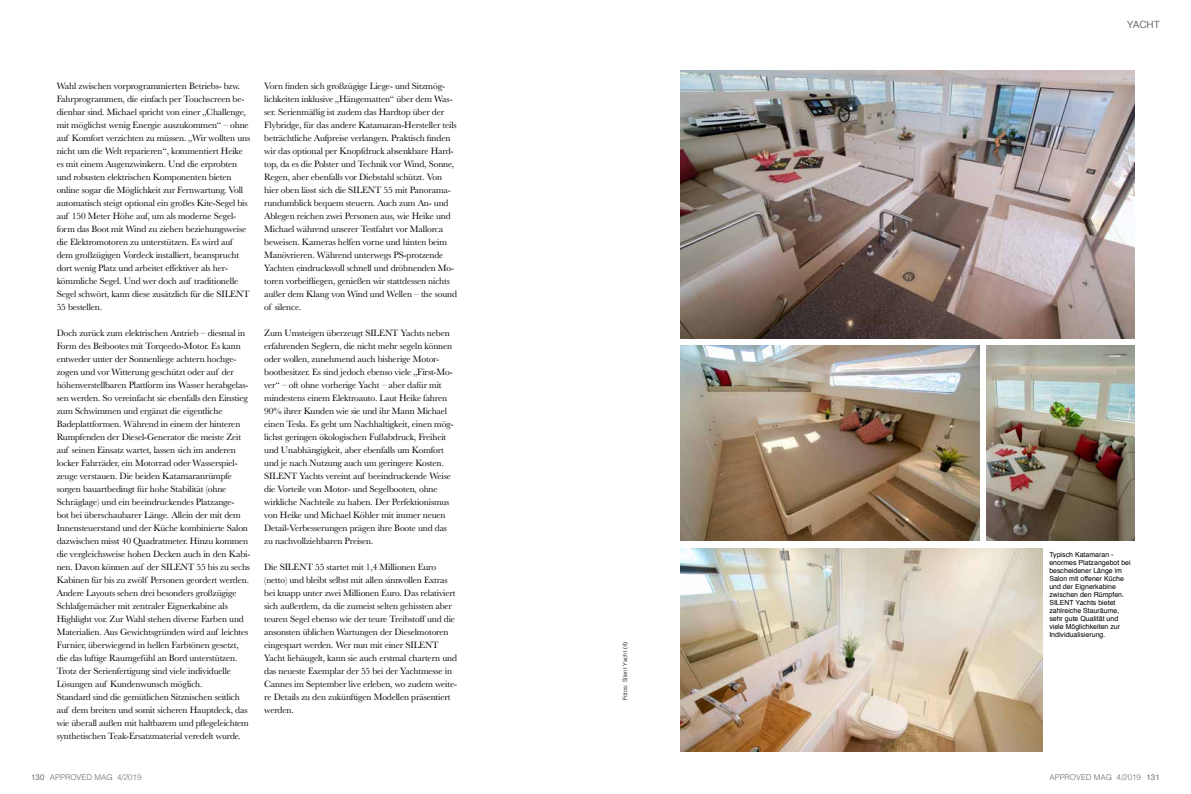
<style>
.page{position:relative;width:1191px;height:794px;background:#fff}
.page>*{position:absolute;margin:0;border:0;box-sizing:border-box;transform-origin:0 0}
.t1{font:10px "Helvetica";color:#706f6f}
.t2{font:9.5px/13px "Baskerville";letter-spacing:-.015em;color:#000}
.t3{font:300 8px "Helvetica";color:#706f6f}
.t4{font:7px/8px "Helvetica";color:#000}
.t5{font:300 6px "Helvetica";color:#000}
.s1{font-weight:400}
</style>
<div class="page">
<img style="left:680px;top:71px;width:454px;height:267px">
<img style="left:680px;top:548px;width:362px;height:203px">
<img style="left:680px;top:345px;width:299px;height:196px">
<img style="left:986px;top:345px;width:148px;height:196px">
<p class="t2" style="left:57px;top:79px;width:195px">Wahl zwischen vorprogrammierten Betriebs- bzw.<br>Fahrprogrammen, die einfach per Touchscreen be&shy;dienbar sind. Michael spricht von einer „Challenge, mit möglichst wenig Energie auszukommen“ – ohne auf Komfort verzichten zu müssen. „Wir wollten uns nicht um die Welt reparieren“, kommentiert Heike es mit einem Augenzwinkern. Und die erprobten und robusten elektrischen Komponenten bieten online sogar die Möglichkeit zur Fernwartung. Voll automatisch steigt optional ein großes Kite-Segel bis auf 150 Meter Höhe auf, um als moderne Segel&shy;form das Boot mit Wind zu ziehen beziehungsweise die Elektromotoren zu unterstützen. Es wird auf dem großzügigen Vordeck installiert, beansprucht dort wenig Platz und arbeitet effektiver als her&shy;kömmliche Segel. Und wer doch auf traditionelle Segel schwört, kann diese zusätzlich für die SILENT 55 bestellen.</p>
<p class="t2" style="left:57px;top:326px;width:195px">Doch zurück zum elektrischen Antrieb – diesmal in Form des Beibootes mit Torqeedo-Motor. Es kann entweder unter der Sonnenliege achtern hochge&shy;zogen und vor Witterung geschützt oder auf der höhenverstellbaren Plattform ins Wasser herabgelas&shy;sen werden. So vereinfacht sie ebenfalls den Einstieg zum Schwimmen und ergänzt die eigentliche Badeplattformen. Während in einem der hinteren Rumpfenden der Diesel-Generator die meiste Zeit auf seinen Einsatz wartet, lassen sich im anderen locker Fahrräder, ein Motorrad oder Wasserspiel&shy;zeuge verstauen. Die beiden Katamaranrümpfe sorgen bauartbedingt für hohe Stabilität (ohne Schräglage) und ein beeindruckendes Platzange-<br>bot bei überschaubarer Länge. Allein der mit dem Innensteuerstand und der Küche kombinierte Salon dazwischen misst 40 Quadratmeter. Hinzu kommen die vergleichsweise hohen Decken auch in den Kabi&shy;nen. Davon können auf der SILENT 55 bis zu sechs Kabinen für bis zu zwölf Personen geordert werden.<br>Andere Layouts sehen drei besonders großzügige Schlafgemächer mit zentraler Eignerkabine als Highlight vor. Zur Wahl stehen diverse Farben und Materialien. Aus Gewichtsgründen wird auf leichtes Furnier, überwiegend in hellen Farbtönen gesetzt, die das luftige Raumgefühl an Bord unterstützen.<br>Trotz der Serienfertigung sind viele individuelle Lösungen auf Kundenwunsch möglich.<br>Standard sind die gemütlichen Sitznischen seitlich auf dem breiten und somit sicheren Hauptdeck, das wie überall außen mit haltbarem und pflegeleichtem synthetischen Teak-Ersatzmaterial veredelt wurde.</p>
<p class="t2" style="left:264px;top:79px;width:194px">Vorn finden sich großzügige Liege- und Sitzmög&shy;lichkeiten inklusive „Hängematten“ über dem Was&shy;ser. Serienmäßig ist zudem das Hardtop über der Flybridge, für das andere Katamaran-Hersteller teils beträchtliche Aufpreise verlangen. Praktisch finden wir das optional per Knopfdruck absenkbare Hard&shy;top, da es die Polster und Technik vor Wind, Sonne, Regen, aber ebenfalls vor Diebstahl schützt. Von hier oben lässt sich die SILENT 55 mit Panorama&shy;rundumblick bequem steuern. Auch zum An- und Ablegen reichen zwei Personen aus, wie Heike und Michael während unserer Testfahrt vor Mallorca beweisen. Kameras helfen vorne und hinten beim Manövrieren. Während unterwegs PS-protzende Yachten eindrucksvoll schnell und dröhnenden Mo&shy;toren vorbeifliegen, genießen wir stattdessen nichts außer dem Klang von Wind und Wellen – the sound of silence.</p>
<p class="t2" style="left:264px;top:326px;width:191px">Zum Umsteigen überzeugt SILENT Yachts neben erfahrenden Seglern, die nicht mehr segeln können oder wollen, zunehmend auch bisherige Motor&shy;bootbesitzer. Es sind jedoch ebenso viele „First-Mo&shy;ver“ – oft ohne vorherige Yacht – aber dafür mit mindestens einem Elektroauto. Laut Heike fahren 90% ihrer Kunden wie sie und ihr Mann Michael einen Tesla. Es geht um Nachhaltigkeit, einen mög&shy;lichst geringen ökologischen Fußabdruck, Freiheit und Unabhängigkeit, aber ebenfalls um Komfort und je nach Nutzung auch um geringere Kosten.<br>SILENT Yachts vereint auf beeindruckende Weise die Vorteile von Motor- und Segelbooten, ohne wirkliche Nachteile zu haben. Der Perfektionismus von Heike und Michael Köhler mit immer neuen Detail-Verbesserungen prägen ihre Boote und das zu nachvollziehbaren Preisen.</p>
<p class="t2" style="left:264px;top:560px;width:194px">Die SILENT 55 startet mit 1,4 Millionen Euro (netto) und bleibt selbst mit allen sinnvollen Extras bei knapp unter zwei Millionen Euro. Das relativiert sich außerdem, da die zumeist selten gehissten aber teuren Segel ebenso wie der teure Treibstoff und die ansonsten üblichen Wartungen der Dieselmotoren eingespart werden. Wer nun mit einer SILENT Yacht liebäugelt, kann sie auch erstmal chartern und das neueste Exemplar der 55 bei der Yachtmesse in Cannes im September live erleben, wo zudem weite&shy;re Details zu den zukünftigen Modellen präsentiert werden.</p>
<p class="t5" style="left:622px;top:700px;width:60px;rotate:-90deg">Fotos: Silent Yacht (4)</p>
<p class="t1" style="left:1126px;top:20px;width:35px">YACHT</p>
<p class="t4" style="left:1049px;top:551px;width:83px">Typisch Katamaran - enormes Platzangebot bei bescheidener Länge im<br>Salon mit offener Küche und der Eignerkabine zwischen den Rümpfen.<br>SILENT Yachts bietet zahlreiche Stauräume, sehr gute Qualität und viele Möglichkeiten zur<br>Individualisierung.</p>
<p class="t3" style="left:31px;top:774px;width:112px"><span class="s1">130</span> APPROVED MAG 4/2019</p>
<p class="t3" style="left:1049px;top:774px;width:112px">APPROVED MAG 4/2019 <span class="s1">131</span></p>
</div>
